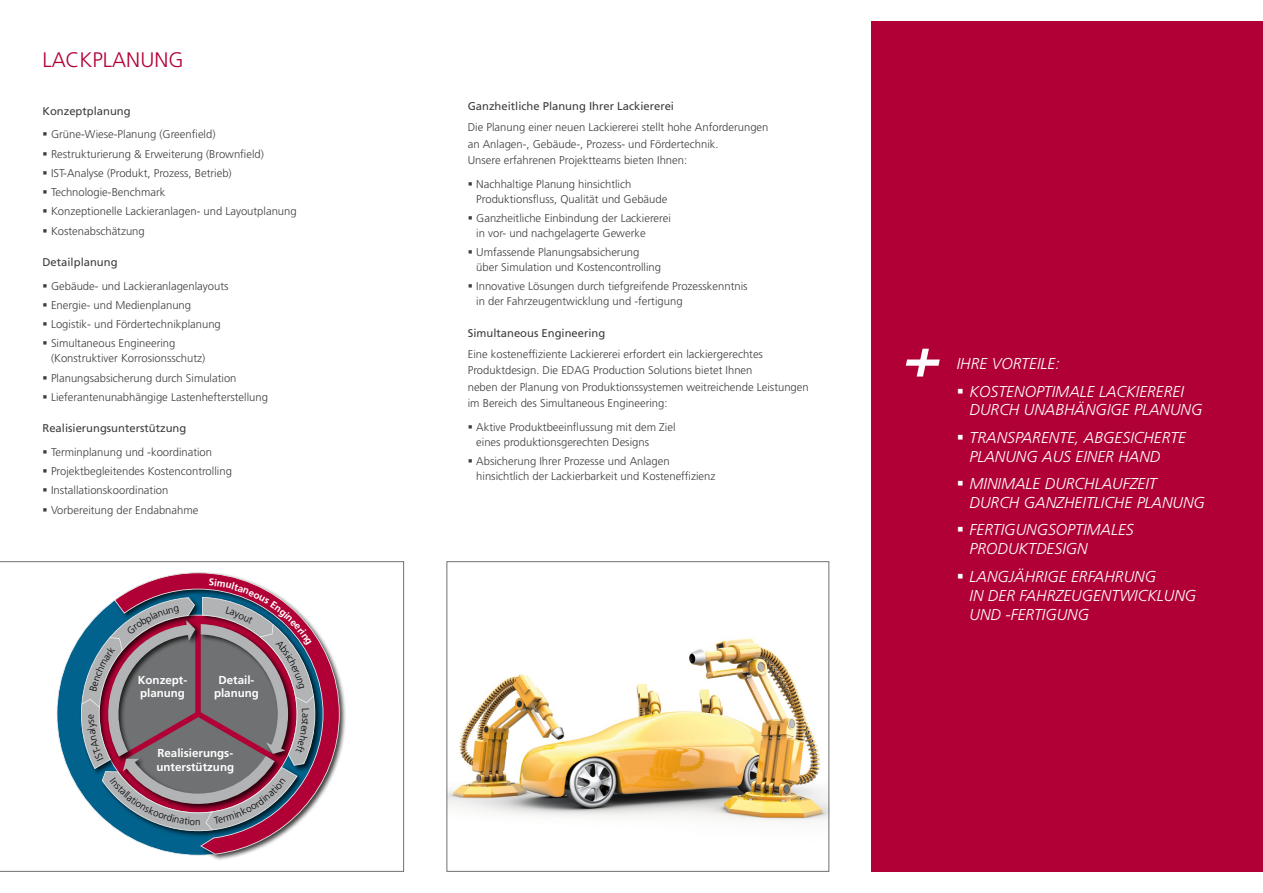
<style>
.page{position:relative;width:1263px;height:893px;background:#fff}
.page>*{position:absolute;margin:0;border:0;box-sizing:border-box;transform-origin:0 0}
.t1{font:300 21px "Frutiger LT Std";color:#b10035}
.t2{font:italic 300 15.75px/27.5px "Frutiger LT Std";color:#fff}
.t3{font:700 11.55px/13.8px "Frutiger LT Std";color:#fff}
.t4{font:300 11.25px/19.2px "Frutiger LT Std";color:#3e3d40}
.t5{font:11.25px "Frutiger LT Std";color:#3e3d40}
</style>
<div class="page">
<div style="left:872px;top:21px;width:391px;height:851px;background:#b10035"></div>
<svg style="left:906px;top:349px;width:34px;height:28px"></svg>
<svg style="left:0;top:561px;width:404px;height:311px"></svg>
<img style="left:448px;top:638px;width:379px;height:184px">
<div style="left:446px;top:561px;width:383px;height:311px;border:1px solid #707172"></div>
<svg style="left:57px;top:572px;width:57px;height:284px"></svg>
<div style="left:114px;top:571px;width:233px;height:291px;background:#000;opacity:.75"></div>
<svg style="left:114px;top:572px;width:226px;height:282px"></svg>
<svg style="left:81px;top:578px;width:234px;height:253px"></svg>
<h1 class="t1" style="left:43px;top:48px;width:142px">Lac kplanung</h1>
<p class="t5" style="left:43px;top:104px;width:90px">Konzeptplanung</p>
<p class="t4" style="left:48px;top:125px;width:251px">G rüne-Wiese-Planung (Greenfield)<br>Restrukturierung &amp; Erweiterung (Brownfield)<br>IST-Analyse (Produkt, Prozess, Betrieb)<br>Technologie-Benchmark<br>Konzeptionelle Lackieranlagen- und Layoutplanung Kostenabschätzung</p>
<p class="t5" style="left:43px;top:255px;width:77px">Detailplanung</p>
<p class="t4" style="left:48px;top:276px;width:182px">Gebäude- und Lackieranlagenlayouts<br>Energie- und Medienplanung<br>Logistik- und Fördertechnikplanung<br>Simultaneous Engineering</p>
<p class="t4" style="left:48px;top:349px;width:222px">(Konstruktiver Korrosionsschutz)<br>Planungsabsicherung durch Simulation<br>Lieferantenunabhängige Lastenhefterstellung</p>
<p class="t5" style="left:43px;top:422px;width:145px">Realisierungsunterstützung</p>
<p class="t4" style="left:48px;top:442px;width:186px">Terminplanung und -koordination Projektbegleitendes Kostencontrolling I nstallationskoordination Vorbereitung der Endabnahme</p>
<p class="t3" style="left:138px;top:673px;width:51px">Konzept&shy;planung</p>
<p class="t3" style="left:214px;top:673px;width:46px;text-align:center">Detail&shy;planung</p>
<p class="t3" style="left:156px;top:746px;width:79px">Realisierungs&shy;unterstützung</p>
<p class="t5" style="left:468px;top:100px;width:208px">Ganzheitliche Planung I hrer Lackiererei</p>
<p class="t4" style="left:468px;top:119px;width:302px;line-height:16.5px">Die Planung einer neuen Lackiererei stellt hohe Anforderungen an Anlagen-, Gebäude-, Prozess- und Fördertechnik.<br>U nsere erfahrenen Projektteams bieten Ihnen:</p>
<p class="t4" style="left:473px;top:176px;width:196px;line-height:15px">Nachhaltige Planung hinsichtlich<br>Produktionsfluss, Qualität und Gebäude</p>
<p class="t4" style="left:473px;top:211px;width:199px;line-height:15px">Ganzheitliche Einbindung der Lackiererei in vor- und nachgelagerte Gewerke</p>
<p class="t4" style="left:473px;top:245px;width:190px;line-height:15px">U mfassende Planungsabsicherung über Simulation und Kostencontrolling</p>
<p class="t4" style="left:473px;top:279px;width:276px;line-height:15px">I nnovative Lösungen durch tiefgreifende Prozesskenntnis in der Fahrzeugentwicklung und -fertigung</p>
<p class="t5" style="left:468px;top:326px;width:139px">Simultaneous Engineering</p>
<p class="t4" style="left:468px;top:346px;width:342px;line-height:16.5px">Eine kosteneffiziente Lackiererei erfordert ein lackiergerechtes Produktdesign. Die EDAG Production Solutions bietet Ihnen<br>neben der Planung von Produktionssystemen weitreichende Leistungen im Bereich des Simultaneous Engineering:</p>
<p class="t4" style="left:476px;top:419px;width:201px;line-height:15px">Aktive Produktbeeinflussung mit dem Ziel eines produktionsgerechten Designs</p>
<p class="t4" style="left:476px;top:454px;width:241px;line-height:15px">Absicherung Ihrer Prozesse und Anlagen hinsichtlich der Lackierbarkeit und Kosteneffizienz</p>
<h2 class="t2" style="left:957px;top:350px;width:14px">IHRE</h2>
<h2 class="t2" style="left:992px;top:350px;width:29px">VORTEIL</h2>
<h2 class="t2" style="left:969px;top:350px;width:216px;text-indent:78px">E:<br>KOSTENOPTIMALE LACKIEREREI</h2>
<h2 class="t2" style="left:969px;top:396px;width:234px">DURCH UNABHÄNGIGE PLANUNG<br>TRANSPARENTE, ABGESICHERTE</h2>
<h2 class="t2" style="left:969px;top:443px;width:192px">PLANUNG AUS EINER HAND<br>MINIMALE DURCHLAUFZEIT</h2>
<h2 class="t2" style="left:969px;top:489px;width:237px">DURCH GANZHEITLICHE PLANUNG<br>FERTIGUNGSOPTIMALES</h2>
<h2 class="t2" style="left:969px;top:535px;width:188px">PRODUKTDESIGN<br>LANGJÄHRIGE ERFAHRUNG</h2>
<h2 class="t2" style="left:969px;top:586px;width:228px;line-height:18.9px">IN DER FAHRZEUGENTWICKLUNG<br>UND -FERTIGUNG</h2>
</div>
